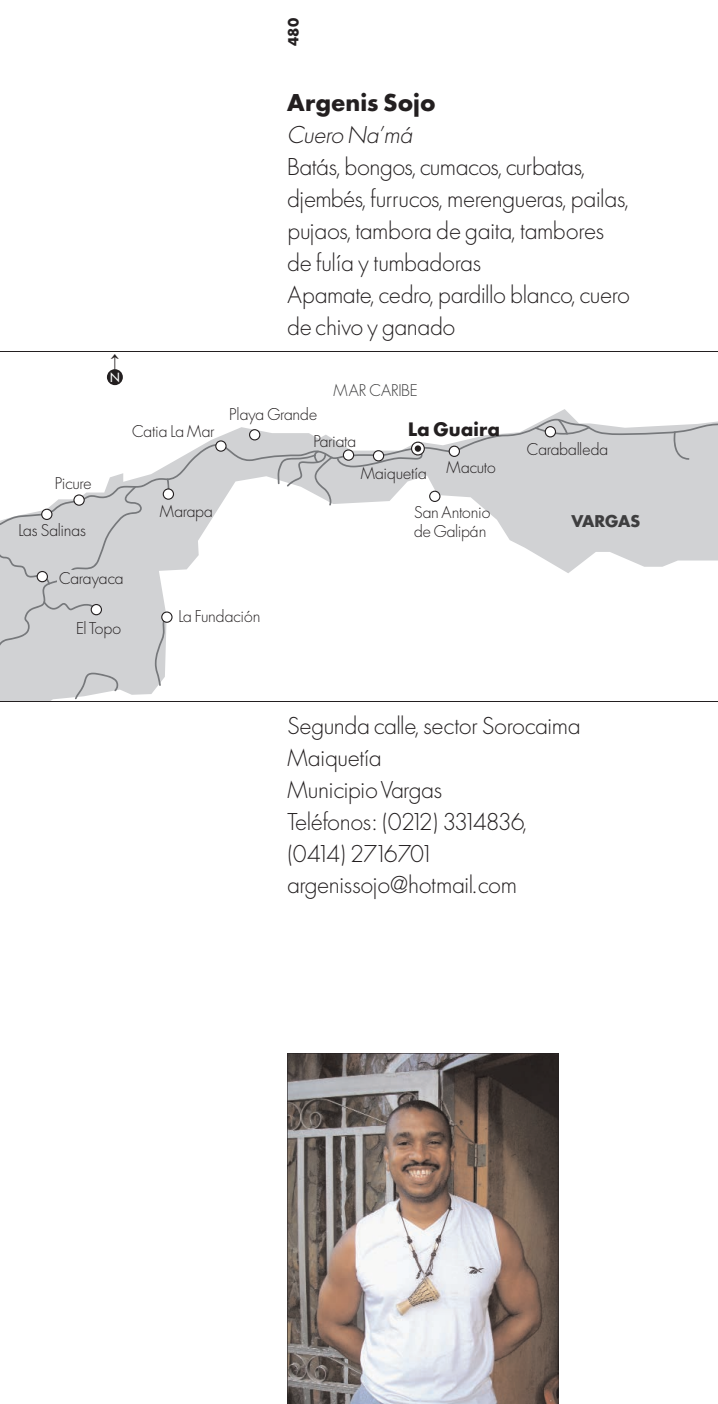
<style>
.page{position:relative;width:718px;height:1404px;background:#fff}
.page>*{position:absolute;margin:0;border:0;box-sizing:border-box;transform-origin:0 0}
.t1{font:300 22.5px/31.9px "Futura";letter-spacing:-.01em;color:#231f20}
.t2{font:700 22.5px "Futura";letter-spacing:.02em;color:#231f20}
.t3{font:italic 300 22.5px "Futura";letter-spacing:-.01em;color:#231f20}
.t4{font:22.5px "General Symbols P02";color:#231f20}
.t5{font:700 18px "Futura";letter-spacing:.02em;color:#231f20}
.t6{font:300 15.75px/18.9px "Futura";letter-spacing:-.01em;color:#231f20}
.t7{font:300 15.75px "Futura";color:#3e3e3f}
.t8{font:700 15.75px "Futura";color:#3e3e3f}
.t9{font:700 13.5px "Futura";color:#231f20}
.t10{font:12.38px "Futura";color:#fff}
</style>
<div class="page">
<svg style="left:287px;top:1053px;width:271px;height:350px;background:#948984"></svg>
<svg style="left:142px;top:549px;width:576px;height:146px"></svg>
<svg style="left:107px;top:409px;width:611px;height:140px;fill:#d1d2d4"></svg>
<svg style="left:673px;top:431px;width:16px;height:29px"></svg>
<svg style="left:155px;top:611px;width:17px;height:75px"></svg>
<svg style="left:163px;top:478px;width:11px;height:21px"></svg>
<svg style="left:215px;top:440px;width:11px;height:11px"></svg>
<svg style="left:249px;top:429px;width:11px;height:11px"></svg>
<svg style="left:277px;top:441px;width:163px;height:64px"></svg>
<svg style="left:0;top:486px;width:142px;height:215px;background:#d1d2d4"></svg>
<svg style="left:535px;top:419px;width:54px;height:18px"></svg>
<svg style="left:448px;top:445px;width:12px;height:12px"></svg>
<div style="left:57px;top:570px;width:25px;height:16px;background:#d1d2d4"></div>
<hr style="left:0;top:351px;width:718px;height:1px;background:#231f20">
<hr style="left:0;top:701px;width:718px;height:1px;background:#231f20">
<div style="left:107px;top:369px;width:16px;height:16px;background:#231f20;border-radius:50%"></div>
<p class="t9" style="left:287px;top:46px;width:29px;rotate:-90deg">480</p>
<p class="t6" style="left:55px;top:475px;width:38px">Picure</p>
<p class="t6" style="left:18px;top:522px;width:69px">Las Salinas</p>
<p class="t4" style="left:110px;top:350px;width:10px">●</p>
<p class="t10" style="left:110px;top:371px;width:11px">N</p>
<p class="t2" style="left:287px;top:93px;width:150px">Argenis Sojo</p>
<p class="t3" style="left:287px;top:125px;width:127px">Cuero Na’má</p>
<p class="t1" style="left:287px;top:153px;width:344px">Batás, bongos, cumacos, curbatas, djembés, furrucos, merengueras, pailas, pujaos, tambora de gaita, tambores de fulía y tumbadoras<br>Apamate, cedro, pardillo blanco, cuero de chivo y ganado</p>
<p class="t6" style="left:132px;top:423px;width:84px">Catia La Mar</p>
<p class="t7" style="left:333px;top:383px;width:86px">MAR CARIBE</p>
<p class="t6" style="left:313px;top:402px;width:45px;line-height:26.3px;text-indent:-84px">Playa Grande<br>Pariata</p>
<p class="t5" style="left:408px;top:421px;width:93px">La Guaira</p>
<p class="t6" style="left:361px;top:465px;width:137px">Maiquetía Macuto</p>
<p class="t6" style="left:527px;top:441px;width:83px">Caraballeda</p>
<p class="t6" style="left:160px;top:503px;width:55px">Marapa</p>
<p class="t8" style="left:571px;top:514px;width:70px">VARGAS</p>
<p class="t6" style="left:414px;top:504px;width:78px">San Antonio de Galipán</p>
<p class="t6" style="left:59px;top:570px;width:66px">Carayaca</p>
<p class="t6" style="left:76px;top:620px;width:46px">El Topo</p>
<p class="t6" style="left:178px;top:608px;width:84px">La Fundación</p>
<p class="t1" style="left:287px;top:711px;width:295px">Segunda calle, sector Sorocaima<br>Maiquetía<br>Municipio Vargas<br>Teléfonos: (0212) 3314836, (0414) 2716701 argenissojo@hotmail.com</p>
</div>
